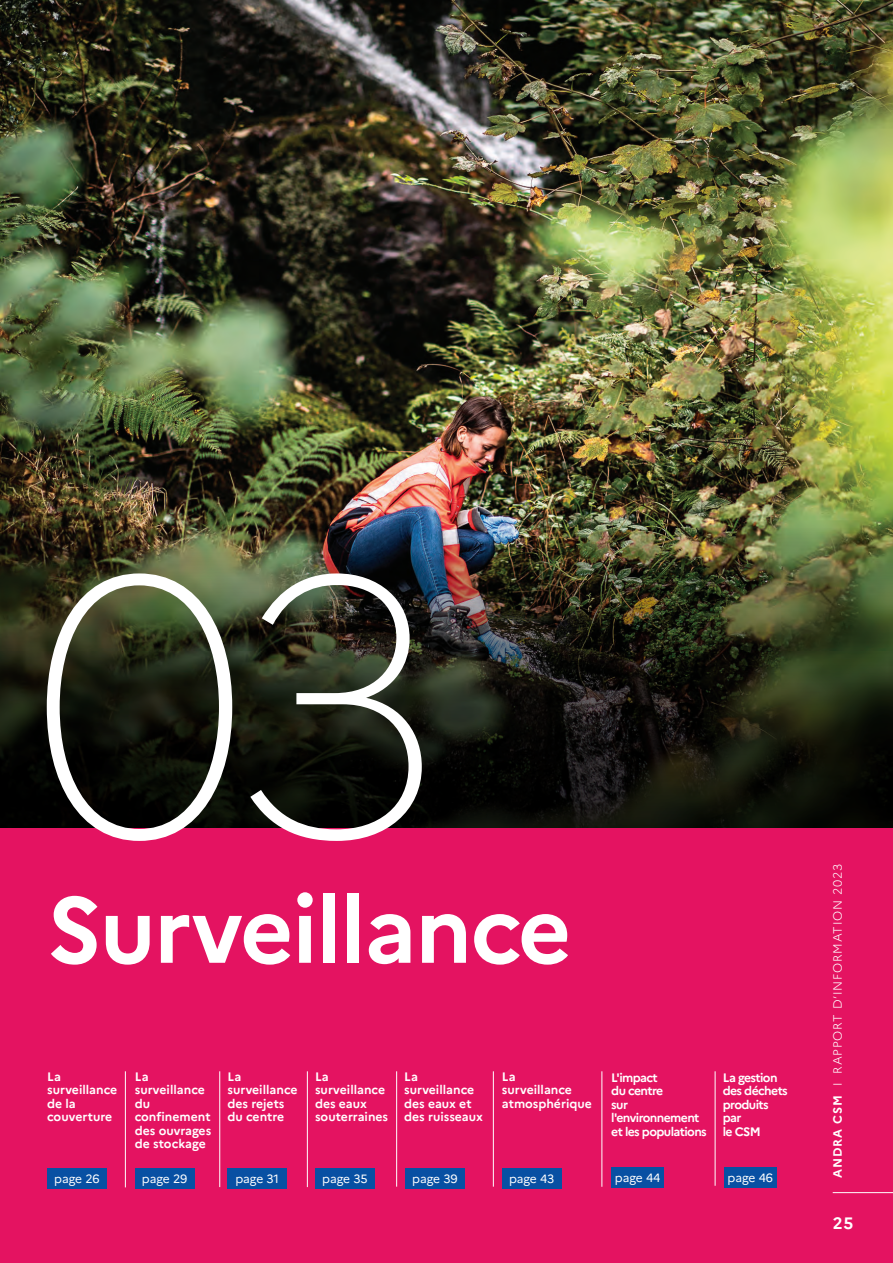
<style>
.page{position:relative;width:893px;height:1263px;background:#fff}
.page>*{position:absolute;margin:0;border:0;box-sizing:border-box;transform-origin:0 0}
._01_TITRES_BOLD{font:700 93px "Marianne";letter-spacing:-.02em;color:#fff}
._01_TITRES_BOLD-2{font:700 16.5px "Marianne";color:#fff}
.t1{font:700 12.3px/13.5px "Marianne";color:#fff}
.t2{font:700 12.3px/13.5px "Marianne";letter-spacing:-.05em;color:#fff}
.t3{font:12px "Marianne";letter-spacing:-.01em;color:#fff}
.t4{font:300 12px "Marianne";letter-spacing:.07em;color:#fff}
.s1{font-weight:700}
</style>
<div class="page">
<img style="left:0;top:0;width:893px;height:528px">
<img style="left:0;top:528px;width:893px;height:300px">
<div style="left:0;top:828px;width:893px;height:435px;background:#e41361"></div>
<svg style="left:47px;top:573px;width:185px;height:268px"></svg>
<svg style="left:250px;top:573px;width:172px;height:268px"></svg>
<div style="left:47px;top:1168px;width:60px;height:21px;background:#0850a3"></div>
<div style="left:135px;top:1168px;width:59px;height:21px;background:#0850a3"></div>
<div style="left:227px;top:1168px;width:60px;height:21px;background:#0850a3"></div>
<div style="left:315px;top:1168px;width:60px;height:21px;background:#0850a3"></div>
<div style="left:405px;top:1168px;width:60px;height:21px;background:#0850a3"></div>
<div style="left:502px;top:1168px;width:60px;height:21px;background:#0850a3"></div>
<hr style="left:833px;top:1192px;width:60px;height:1px;background:#fff">
<div style="left:611px;top:1167px;width:53px;height:20px;background:#0850a3"></div>
<div style="left:724px;top:1167px;width:53px;height:20px;background:#0850a3"></div>
<hr style="left:125px;top:1071px;width:1px;height:116px;background:#fff">
<hr style="left:219px;top:1071px;width:1px;height:116px;background:#fff">
<hr style="left:307px;top:1071px;width:1px;height:116px;background:#fff">
<hr style="left:396px;top:1071px;width:1px;height:116px;background:#fff">
<hr style="left:493px;top:1071px;width:1px;height:116px;background:#fff">
<hr style="left:602px;top:1071px;width:1px;height:116px;background:#fff">
<hr style="left:715px;top:1071px;width:1px;height:115px;background:#fff">
<p class="_01_TITRES_BOLD" style="left:47px;top:858px;width:526px">Surveillance</p>
<p class="t1" style="left:47px;top:1068px;width:15px">La</p>
<p class="t1" style="left:47px;top:1082px;width:72px">surveillance</p>
<p class="t1" style="left:47px;top:1095px;width:30px">de la</p>
<p class="t1" style="left:47px;top:1109px;width:67px">couverture</p>
<p class="t1" style="left:135px;top:1068px;width:15px">La</p>
<p class="t1" style="left:135px;top:1082px;width:72px">surveillance</p>
<p class="t1" style="left:135px;top:1095px;width:17px">du</p>
<p class="t1" style="left:135px;top:1109px;width:77px">confinement</p>
<p class="t1" style="left:135px;top:1122px;width:78px">des ouvrages</p>
<p class="t1" style="left:135px;top:1136px;width:73px">de stockage</p>
<p class="t1" style="left:227px;top:1068px;width:72px">La surveillance</p>
<p class="t1" style="left:227px;top:1095px;width:59px">des rejets</p>
<p class="t1" style="left:227px;top:1109px;width:58px">du centre</p>
<p class="t1" style="left:315px;top:1068px;width:75px">La surveillance des eaux souterraines</p>
<p class="t1" style="left:404px;top:1068px;width:72px">La surveillance</p>
<p class="t1" style="left:404px;top:1095px;width:80px">des eaux et des ruisseaux</p>
<p class="t1" style="left:502px;top:1068px;width:15px">La</p>
<p class="t1" style="left:502px;top:1082px;width:72px">surveillance</p>
<p class="t1" style="left:502px;top:1095px;width:92px">atmosphérique</p>
<p class="t3" style="left:54px;top:1169px;width:47px">page 26</p>
<p class="t3" style="left:142px;top:1169px;width:47px">page 29</p>
<p class="t3" style="left:235px;top:1169px;width:45px">page 31</p>
<p class="t3" style="left:322px;top:1169px;width:47px">page 35</p>
<p class="t3" style="left:412px;top:1169px;width:47px">page 39</p>
<p class="t3" style="left:509px;top:1169px;width:47px">page 43</p>
<p class="t1" style="left:611px;top:1069px;width:48px">L'impact</p>
<p class="t2" style="left:611px;top:1083px;width:53px">du centre</p>
<p class="t2" style="left:611px;top:1096px;width:97px">sur l'environnement et les populations</p>
<p class="t2" style="left:723px;top:1069px;width:67px">La gestion des déchets</p>
<p class="t2" style="left:723px;top:1096px;width:47px">produits par</p>
<p class="t1" style="left:723px;top:1123px;width:40px">le CSM</p>
<p class="t3" style="left:615px;top:1168px;width:47px">page 44</p>
<p class="t3" style="left:727px;top:1168px;width:47px">page 46</p>
<p class="t4" style="left:828px;top:1178px;width:315px;rotate:-90deg"><span class="s1">ANDRA CSM</span> I RAPPORT D’INFORMATION 2023</p>
<p class="_01_TITRES_BOLD-2" style="left:833px;top:1211px;width:22px">25</p>
</div>
